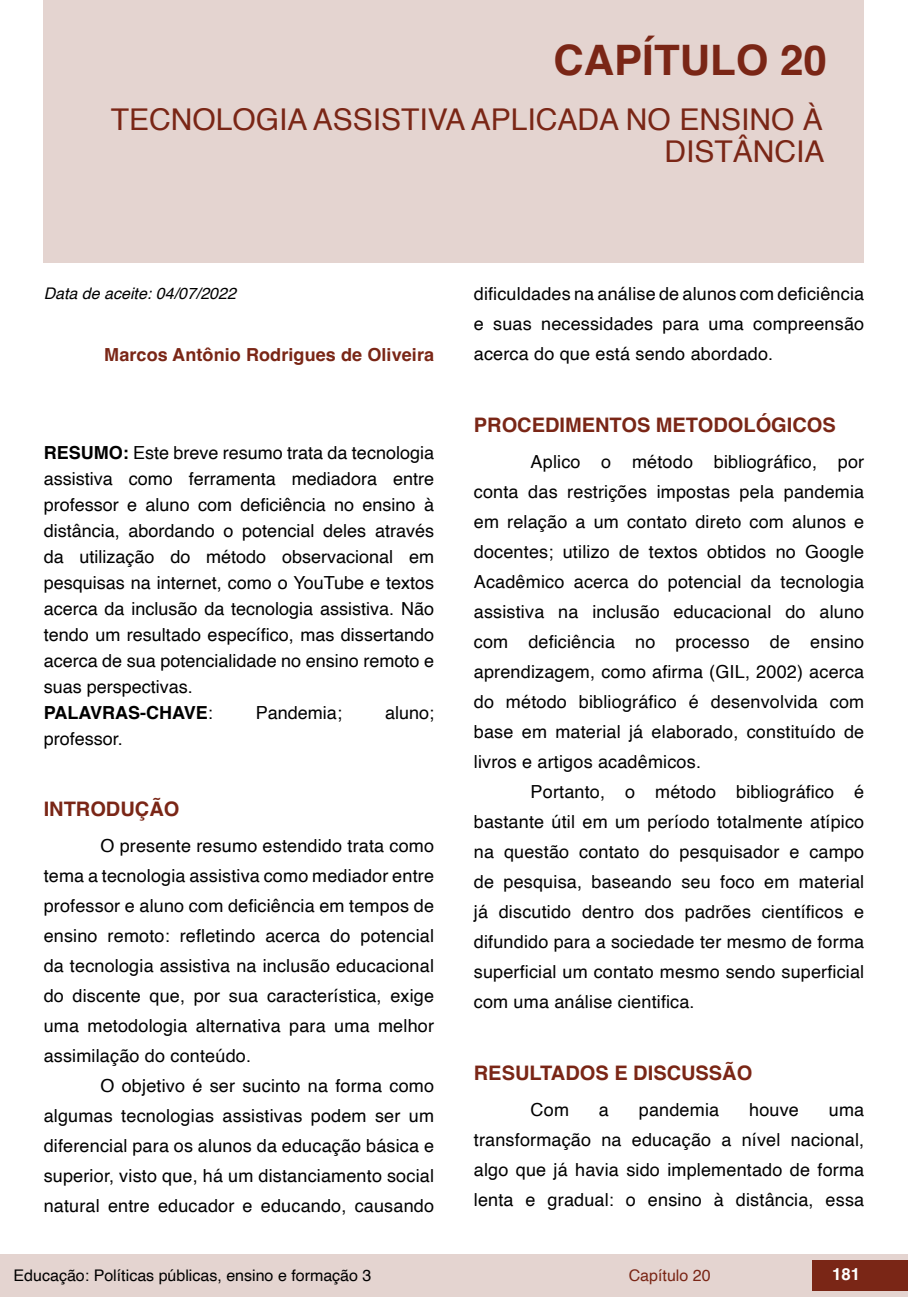
<style>
.page{position:relative;width:908px;height:1304px;background:#fff}
.page>*{position:absolute;margin:0;border:0;box-sizing:border-box;transform-origin:0 0}
.t1{font:700 42px "Helvetica";color:#7a2616}
.t2{font:30px/32px "Helvetica";color:#7a2616;text-align:right}
.t3{font:700 20px "Helvetica";color:#7a2616}
.t4{font:18px/30px "Helvetica";color:#000;text-align:justify}
.t5{font:700 18px "Helvetica";letter-spacing:.005em;color:#7a2616}
.t6{font:700 16.8px "Helvetica";color:#fff}
.t7{font:16px "Helvetica";color:#000}
.t8{font:italic 16px "Helvetica";color:#000}
.t9{font:16px "Helvetica";color:#7a2616}
.s1{font-weight:700}
</style>
<div class="page">
<div style="left:0;top:1254px;width:906px;height:43px;background:#e4d4d0"></div>
<div style="left:812px;top:1261px;width:95px;height:30px;background:#7a2616"></div>
<div style="left:44px;top:0;width:819px;height:263px;background:#e4d4d0"></div>
<h1 class="t1" style="left:553px;top:35px;width:275px">CAPÍTULO 20</h1>
<h2 class="t2" style="left:111px;top:104px;width:715px">TECNOLOGIA ASSISTIVA APLICADA NO ENSINO À<br>DISTÂNCIA</h2>
<p class="t8" style="left:44px;top:280px;width:194px">Data de aceite: 04/07/2022</p>
<p class="t5" style="left:104px;top:344px;width:331px">Marcos Antônio Rodrigues de Oliveira</p>
<p class="t4" style="left:44px;top:440px;width:392px;line-height:26px;text-align:left"><span class="s1">RESUMO:</span> Este breve resumo trata da tecnologia assistiva como ferramenta mediadora entre professor e aluno com deficiência no ensino à distância, abordando o potencial deles através da utilização do método observacional em pesquisas na internet, como o YouTube e textos acerca da inclusão da tecnologia assistiva. Não tendo um resultado específico, mas dissertando acerca de sua potencialidade no ensino remoto e suas perspectivas.<br><span class="s1">PALAVRAS-CHAVE</span>:</p>
<p class="t4" style="left:256px;top:698px;width:88px">Pandemia;</p>
<p class="t4" style="left:385px;top:698px;width:51px">aluno;</p>
<p class="t4" style="left:44px;top:724px;width:81px">professor.</p>
<p class="t3" style="left:44px;top:797px;width:137px">INTRODUÇÃO</p>
<p class="t4" style="left:44px;top:831px;width:392px;text-indent:57px">O presente resumo estendido trata como tema a tecnologia assistiva como mediador entre professor e aluno com deficiência em tempos de ensino remoto: refletindo acerca do potencial da tecnologia assistiva na inclusão educacional do discente que, por sua característica, exige uma metodologia alternativa para uma melhor assimilação do conteúdo.</p>
<p class="t4" style="left:44px;top:1071px;width:392px;text-indent:57px">O objetivo é ser sucinto na forma como algumas tecnologias assistivas podem ser um diferencial para os alunos da educação básica e superior, visto que, há um distanciamento social natural entre educador e educando, causando</p>
<p class="t4" style="left:473px;top:279px;width:391px">dificuldades na análise de alunos com deficiência e suas necessidades para uma compreensão acerca do que está sendo abordado.</p>
<p class="t3" style="left:473px;top:413px;width:363px">PROCEDIMENTOS METODOLÓGICOS</p>
<p class="t4" style="left:473px;top:447px;width:392px;text-indent:57px">Aplico o método bibliográfico, por conta das restrições impostas pela pandemia em relação a um contato direto com alunos e docentes; utilizo de textos obtidos no Google Acadêmico acerca do potencial da tecnologia assistiva na inclusão educacional do aluno com deficiência no processo de ensino aprendizagem, como afirma (GIL, 2002) acerca do método bibliográfico é desenvolvida com base em material já elaborado, constituído de livros e artigos acadêmicos.</p>
<p class="t4" style="left:473px;top:777px;width:392px;text-indent:57px">Portanto, o método bibliográfico é bastante útil em um período totalmente atípico na questão contato do pesquisador e campo de pesquisa, baseando seu foco em material já discutido dentro dos padrões científicos e difundido para a sociedade ter mesmo de forma superficial um contato mesmo sendo superficial com uma análise cientifica.</p>
<p class="t3" style="left:473px;top:1061px;width:280px">RESULTADOS E DISCUSSÃO</p>
<p class="t4" style="left:530px;top:1095px;width:40px">Com</p>
<p class="t4" style="left:598px;top:1095px;width:12px">a</p>
<p class="t4" style="left:638px;top:1095px;width:82px">pandemia</p>
<p class="t4" style="left:748px;top:1095px;width:51px">houve</p>
<p class="t4" style="left:473px;top:1095px;width:392px;text-indent:355px">uma transformação na educação a nível nacional, algo que já havia sido implementado de forma lenta e gradual: o ensino à distância, essa</p>
<p class="t7" style="left:14px;top:1263px;width:359px">Educação: Políticas públicas, ensino e formação 3</p>
<p class="t9" style="left:628px;top:1263px;width:83px">Capítulo 20</p>
<p class="t6" style="left:831px;top:1264px;width:30px">181</p>
</div>
